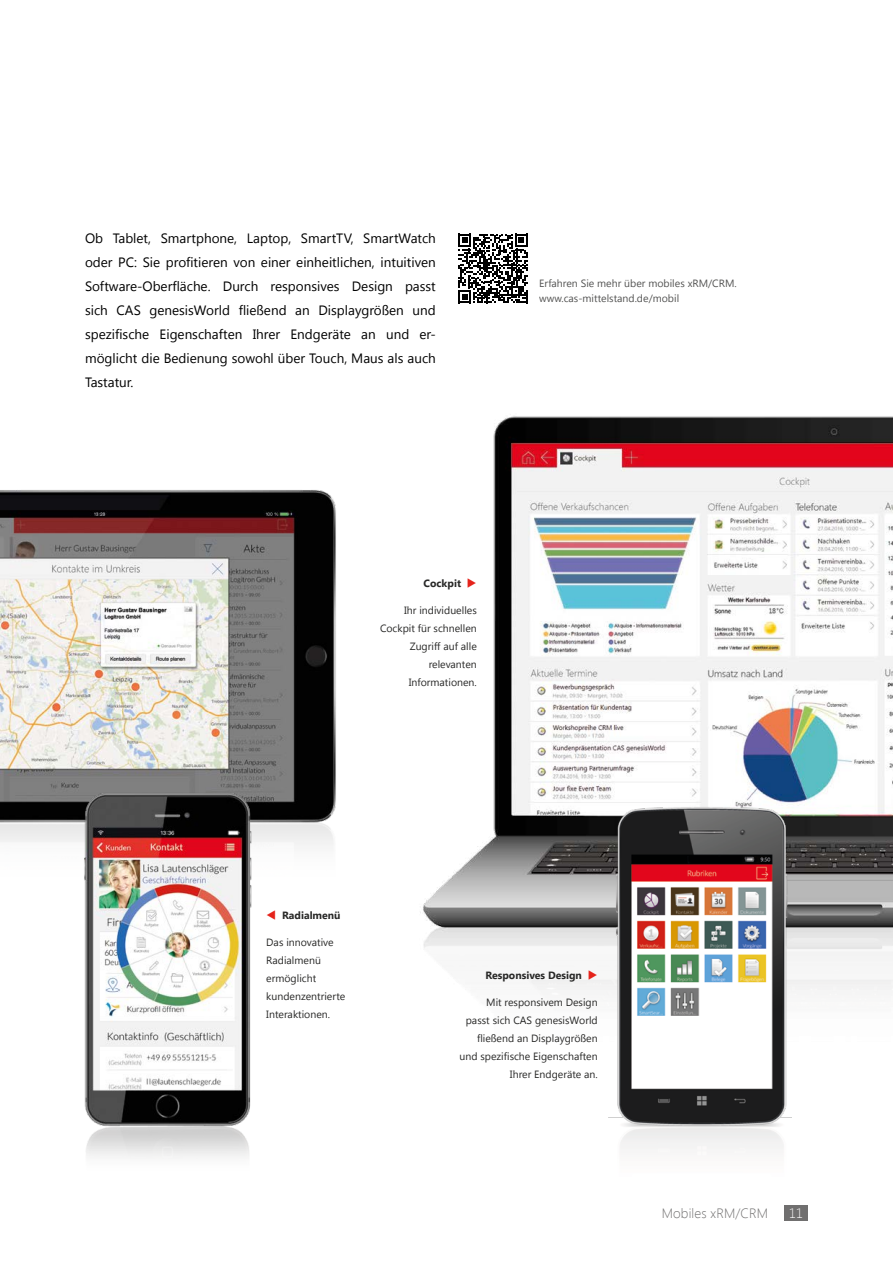
<style>
.page{position:relative;width:893px;height:1263px;background:#fff}
.page>*{position:absolute;margin:0;border:0;box-sizing:border-box;transform-origin:0 0}
.t1{font:13.5px/24px "Segoe UI";color:#000}
.t2{font:300 13.5px "Segoe UI";letter-spacing:.01em;color:#706f6f}
.t3{font:300 13.5px "Segoe UI";color:#fff}
.t4{font:10.5px/18px "Segoe UI";color:#282827}
.t5{font:700 10.5px "Segoe UI";color:#282827}
.s1{color:#e5231b}
</style>
<div class="page">
<img style="left:0;top:490px;width:336px;height:356px">
<img style="left:420px;top:416px;width:473px;height:702px">
<div style="left:784px;top:1205px;width:24px;height:16px;background:#706f6f"></div>
<svg style="left:458px;top:234px;width:70px;height:69px"></svg>
<img style="left:71px;top:780px;width:191px;height:378px">
<img style="left:608px;top:794px;width:183px;height:355px">
<p class="t1" style="left:85px;top:226px;width:352px">Ob Tablet, Smartphone, Laptop, SmartTV, SmartWatch oder PC: Sie profitieren von einer einheitlichen, intuitiven Software-Oberfläche. Durch responsives Design passt sich CAS genesisWorld fließend an Displaygrößen und spezifische Eigenschaften Ihrer Endgeräte an und er&shy;möglicht die Bedienung sowohl über Touch, Maus als auch Tastatur.</p>
<p class="t4" style="left:539px;top:276px;width:199px;line-height:15px">Erfahren Sie mehr über mobiles xRM/CRM. www.cas-mittelstand.de/mobil</p>
<p class="t5" style="left:424px;top:576px;width:55px">Cockpit <span class="s1">◆</span></p>
<p class="t4" style="left:380px;top:600px;width:98px;text-align:right">Ihr individuelles<br>Cockpit für schnellen<br>Zugriff auf alle relevanten<br>Informationen.</p>
<p class="t5" style="left:266px;top:908px;width:76px"><span class="s1">▼</span> Radialmenü</p>
<p class="t4" style="left:266px;top:932px;width:81px">Das innovative<br>Radialmenü ermöglicht kundenzentrierte<br>Interaktionen.</p>
<p class="t5" style="left:486px;top:968px;width:114px">Responsives Design <span class="s1">◆</span></p>
<p class="t4" style="left:459px;top:993px;width:140px;text-align:right">Mit responsivem Design<br>passt sich CAS genesisWorld fließend an Displaygrößen und spezifische Eigenschaften<br>Ihrer Endgeräte an.</p>
<p class="t2" style="left:662px;top:1204px;width:108px">Mobiles xRM/CRM</p>
<p class="t3" style="left:789px;top:1203px;width:16px">11</p>
</div>
